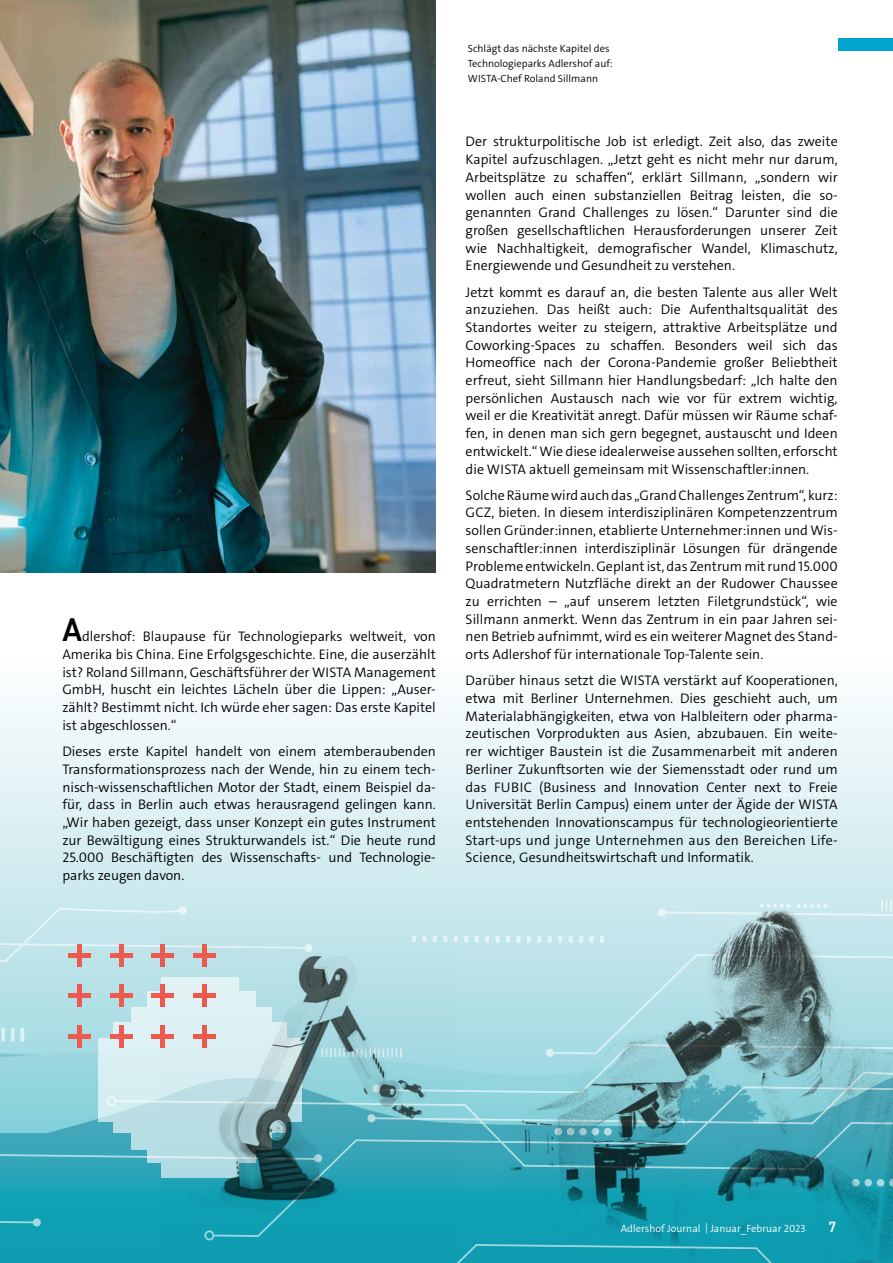
<style>
.page{position:relative;width:893px;height:1263px;background:#fff}
.page>*{position:absolute;margin:0;border:0;box-sizing:border-box;transform-origin:0 0}
.t1{font:600 33px "DIN2014";color:#000}
.t2{font:600 15px "DIN2014";color:#fff}
.t3{font:300 13.95px/17.7px "The Sans";color:#000;text-align:justify}
.t4{font:300 10.5px/15px "The Sans";color:#000}
.t5{font:300 10.5px "The Sans";color:#fff}
</style>
<div class="page">
<svg style="left:0;top:702px;width:893px;height:561px"></svg>
<div style="left:230px;top:1245px;width:227px;height:18px;background:#0f9db2"></div>
<svg style="left:762px;top:792px;width:69px;height:5px"></svg>
<div style="left:662px;top:864px;width:231px;height:26px;background:#d0ebef"></div>
<div style="left:0;top:908px;width:183px;height:35px;background:#c6e7ec"></div>
<svg style="left:0;top:943px;width:161px;height:85px;fill:#b8e2e7"></svg>
<div style="left:0;top:1221px;width:37px;height:42px;background:#0f9db3"></div>
<div style="left:33px;top:1218px;width:8px;height:8px;background:#a0d9e1;border-radius:50%"></div>
<div style="left:178px;top:906px;width:9px;height:8px;background:#e9f5f7;border-radius:50%"></div>
<svg style="left:0;top:1028px;width:147px;height:132px"></svg>
<svg style="left:11px;top:1028px;width:4px;height:13px"></svg>
<svg style="left:1px;top:1028px;width:4px;height:13px"></svg>
<div style="left:839px;top:38px;width:54px;height:12px;background:#00a5cd"></div>
<div style="left:99px;top:1038px;width:203px;height:83px;background:#d7eff2"></div>
<div style="left:113px;top:1022px;width:173px;height:35px;background:#ddf1f4"></div>
<div style="left:131px;top:1007px;width:140px;height:36px;background:#e0f2f5"></div>
<div style="left:131px;top:1113px;width:140px;height:36px;background:#b6dee4"></div>
<div style="left:147px;top:992px;width:108px;height:33px;background:#e1f3f5"></div>
<svg style="left:147px;top:1149px;width:14px;height:13px"></svg>
<svg style="left:113px;top:1098px;width:48px;height:35px;fill:#bbdee5"></svg>
<hr style="left:160px;top:944px;width:4px;height:23px;background:#ec5a50">
<hr style="left:151px;top:953px;width:23px;height:4px;background:#ec5a50">
<hr style="left:160px;top:984px;width:4px;height:23px;background:#ec5a50">
<hr style="left:151px;top:994px;width:23px;height:4px;background:#ec5a50">
<hr style="left:160px;top:1025px;width:4px;height:23px;background:#ec5a50">
<hr style="left:151px;top:1034px;width:23px;height:4px;background:#ec5a50">
<div style="left:77px;top:944px;width:5px;height:23px;background:#ec5a50"></div>
<hr style="left:68px;top:953px;width:23px;height:4px;background:#ec5a50">
<hr style="left:120px;top:944px;width:4px;height:23px;background:#ec5a50">
<hr style="left:111px;top:953px;width:22px;height:4px;background:#ec5a50">
<div style="left:77px;top:984px;width:5px;height:23px;background:#ec5a50"></div>
<hr style="left:68px;top:994px;width:23px;height:4px;background:#ec5a50">
<hr style="left:120px;top:984px;width:4px;height:23px;background:#ec5a50">
<hr style="left:111px;top:994px;width:22px;height:4px;background:#ec5a50">
<div style="left:77px;top:1025px;width:5px;height:23px;background:#ec5a50"></div>
<hr style="left:68px;top:1034px;width:23px;height:4px;background:#ec5a50">
<hr style="left:120px;top:1025px;width:4px;height:23px;background:#ec5a50">
<hr style="left:111px;top:1034px;width:22px;height:4px;background:#ec5a50">
<img style="left:161px;top:935px;width:296px;height:310px">
<img style="left:0;top:0;width:436px;height:573px">
<img style="left:457px;top:890px;width:436px;height:373px">
<h1 class="t1" style="left:62px;top:608px;width:21px">A</h1>
<p class="t3" style="left:62px;top:628px;width:375px;text-indent:20px">dlershof: Blaupause für Technologieparks weltweit, von Amerika bis China. Eine Erfolgsgeschichte. Eine, die auserzählt ist? Roland Sillmann, Geschäftsführer der WISTA Management GmbH, huscht ein leichtes Lächeln über die Lippen: „Auser&shy;zählt? Bestimmt nicht. Ich würde eher sagen: Das erste Kapitel ist abgeschlossen.“</p>
<p class="t3" style="left:62px;top:743px;width:375px">Dieses erste Kapitel handelt von einem atemberaubenden Transformationsprozess nach der Wende, hin zu einem tech&shy;nisch-wissenschaftlichen Motor der Stadt, einem Beispiel da&shy;für, dass in Berlin auch etwas herausragend gelingen kann. „Wir haben gezeigt, dass unser Konzept ein gutes Instrument zur Bewältigung eines Strukturwandels ist.“ Die heute rund 25.000 Beschäftigten des Wissenschafts- und Technologie&shy;parks zeugen davon.</p>
<p class="t4" style="left:468px;top:41px;width:147px">Schlägt das nächste Kapitel des<br>Technologieparks Adlershof auf:<br>WISTA-Chef Roland Sillmann</p>
<p class="t3" style="left:466px;top:133px;width:374px">Der strukturpolitische Job ist erledigt. Zeit also, das zweite Kapitel aufzuschlagen. „Jetzt geht es nicht mehr nur darum, Arbeitsplätze zu schaffen“, erklärt Sillmann, „sondern wir wollen auch einen substanziellen Beitrag leisten, die so&shy;genannten Grand Challenges zu lösen.“ Darunter sind die großen gesellschaftlichen Herausforderungen unserer Zeit wie Nachhaltigkeit, demografischer Wandel, Klimaschutz, Energiewende und Gesundheit zu verstehen.</p>
<p class="t3" style="left:466px;top:283px;width:374px">Jetzt kommt es darauf an, die besten Talente aus aller Welt anzuziehen. Das heißt auch: Die Aufenthaltsqualität des Standortes weiter zu steigern, attraktive Arbeitsplätze und Coworking-Spaces zu schaffen. Besonders weil sich das Homeoffice nach der Corona-Pandemie großer Beliebtheit erfreut, sieht Sillmann hier Handlungsbedarf: „Ich halte den persönlichen Austausch nach wie vor für extrem wichtig, weil er die Kreativität anregt. Dafür müssen wir Räume schaf&shy;fen, in denen man sich gern begegnet, austauscht und Ideen entwickelt.“ Wie diese idealerweise aussehen sollten, erforscht die WISTA aktuell gemeinsam mit Wissenschaftler:innen.</p>
<p class="t3" style="left:466px;top:486px;width:374px">Solche Räume wird auch das „Grand Challenges Zentrum“, kurz:<br>GCZ, bieten. In diesem interdisziplinären Kompetenzzentrum sollen Gründer:innen, etablierte Unternehmer:innen und Wis&shy;senschaftler:innen interdisziplinär Lösungen für drängende Probleme entwickeln. Geplant ist, das Zentrum mit rund 15.000<br>Quadratmetern Nutzfläche direkt an der Rudower Chaussee zu errichten – „auf unserem letzten Filetgrundstück“, wie Sillmann anmerkt. Wenn das Zentrum in ein paar Jahren sei&shy;nen Betrieb aufnimmt, wird es ein weiterer Magnet des Stand&shy;orts Adlershof für internationale Top-Talente sein.</p>
<p class="t3" style="left:466px;top:672px;width:374px">Darüber hinaus setzt die WISTA verstärkt auf Kooperationen, etwa mit Berliner Unternehmen. Dies geschieht auch, um Materialabhängigkeiten, etwa von Halbleitern oder pharma&shy;zeutischen Vorprodukten aus Asien, abzubauen. Ein weite&shy;rer wichtiger Baustein ist die Zusammenarbeit mit anderen Berliner Zukunftsorten wie der Siemensstadt oder rund um das FUBIC (Business and Innovation Center next to Freie Universität Berlin Campus) einem unter der Ägide der WISTA entstehenden Innovationscampus für technologieorientierte Start-ups und junge Unternehmen aus den Bereichen Life-Science, Gesundheitswirtschaft und Informatik.</p>
<p class="t5" style="left:621px;top:1222px;width:186px">Adlershof Journal | Januar_Februar 2023</p>
<p class="t2" style="left:828px;top:1217px;width:9px">7</p>
</div>
